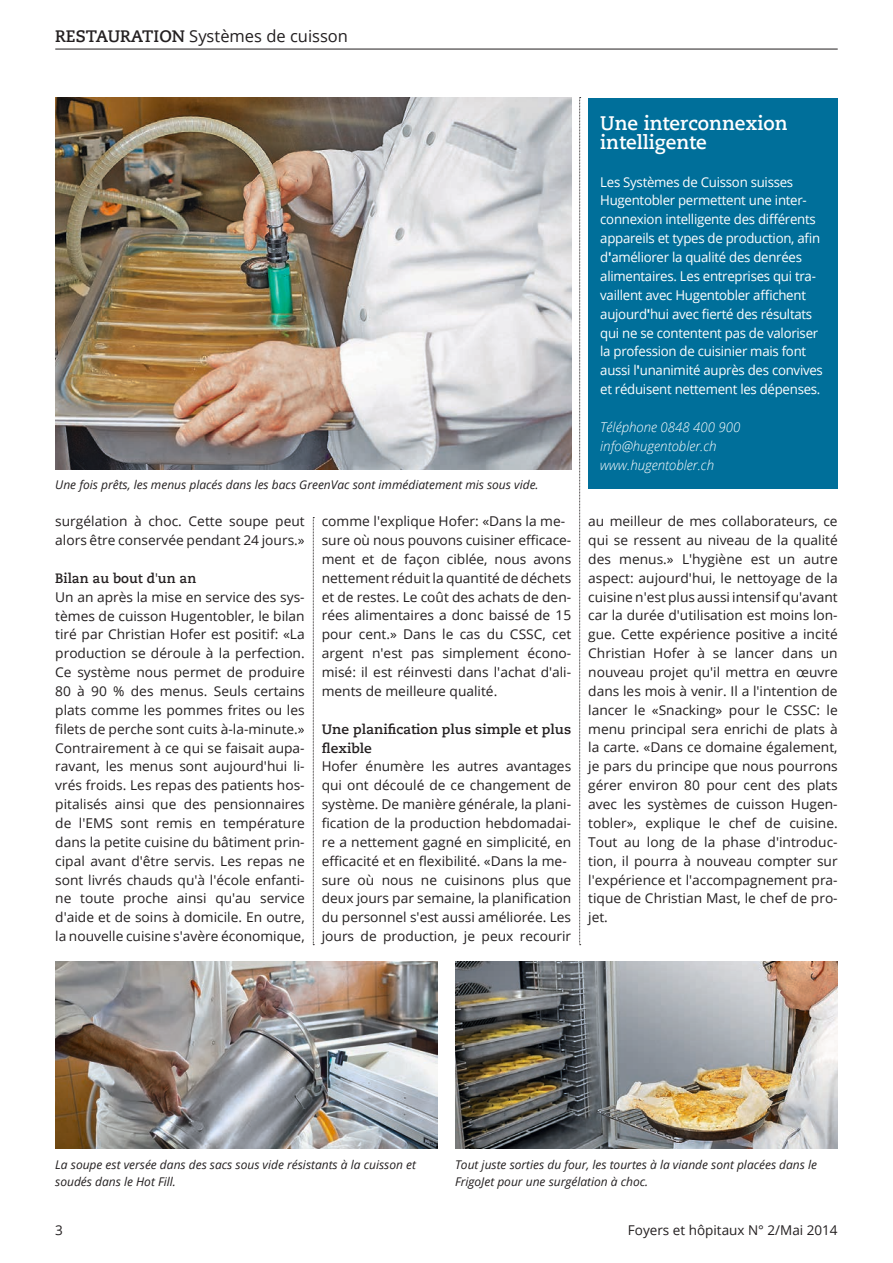
<style>
.page{position:relative;width:893px;height:1263px;background:#fff}
.page>*{position:absolute;margin:0;border:0;box-sizing:border-box;transform-origin:0 0}
._01d_Grundtext_Flatt{font:700 19.5px/18.9px "Caecilia LT Std";color:#fff}
._50a_Kolumnentitel{font:16.5px "Open Sans";color:#231f20}
._01a_Grundtext{font:13.5px/18.9px "Open Sans";color:#231f20;text-align:justify}
._01d_Grundtext_Flatt-2{font:13.5px/18.9px "Open Sans";letter-spacing:-.02em;color:#fff}
._01d_Grundtext_Flatt-3{font:italic 300 13.5px "Open Sans";color:#fff}
._01a_Grundtext-2{font:700 13.5px/18.9px "Caecilia LT Std";color:#231f20}
._51a_Kolumnentiel_un{font:13.5px "Open Sans";color:#231f20}
._13a_Zwischentitel{font:700 13.5px "Caecilia LT Std";color:#231f20}
._07a_Bildlegende{font:italic 12px/17.7px "Open Sans";color:#231f20}
.s1{font-family:"Caecilia LT Std";font-weight:700}
.s2{font-family:"Open Sans";font-weight:400}
.s3{font-weight:700}
</style>
<div class="page">
<svg style="left:579px;top:97px;width:2px;height:848px"></svg>
<svg style="left:313px;top:517px;width:1px;height:428px"></svg>
<hr style="left:55px;top:49px;width:783px;height:1px;background:#231f20">
<img style="left:55px;top:98px;width:516px;height:372px">
<img style="left:55px;top:961px;width:383px;height:188px">
<img style="left:455px;top:961px;width:383px;height:188px">
<div style="left:588px;top:98px;width:250px;height:390px;background:#006f9a"></div>
<p class="_50a_Kolumnentitel" style="left:55px;top:25px;width:294px"><span class="s1">RESTAURATION</span> Systèmes de cuisson</p>
<p class="_07a_Bildlegende" style="left:55px;top:476px;width:485px">Une fois prêts, les menus placés dans les bacs GreenVac sont immédiatement mis sous vide.</p>
<p class="_01a_Grundtext" style="left:322px;top:511px;width:245px">comme l'explique Hofer: «Dans la me-</p>
<p class="_01a_Grundtext" style="left:322px;top:530px;width:251px">sure où nous pouvons cuisiner efficace&shy;ment et de façon ciblée, nous avons nettement réduit la quantité de déchets et de restes. Le coût des achats de den&shy;rées alimentaires a donc baissé de 15 pour cent.» Dans le cas du CSSC, cet argent n'est pas simplement écono&shy;misé: il est réinvesti dans l'achat d'ali&shy;ments de meilleure qualité.</p>
<p class="_01a_Grundtext-2" style="left:322px;top:720px;width:251px">Une planification plus simple et plus flexible</p>
<p class="_01a_Grundtext" style="left:322px;top:757px;width:251px">Hofer énumère les autres avantages qui ont découlé de ce changement de système. De manière générale, la plani&shy;fication de la production hebdomadai&shy;re a nettement gagné en simplicité, en efficacité et en flexibilité. «Dans la me-</p>
<p class="_01a_Grundtext" style="left:322px;top:870px;width:251px">sure où nous ne cuisinons plus que deux jours par semaine, la planification du personnel s'est aussi améliorée. Les jours de production, je peux recourir</p>
<p class="_01a_Grundtext" style="left:55px;top:511px;width:251px">surgélation à choc. Cette soupe peut alors être conservée pendant 24 jours.»</p>
<p class="_13a_Zwischentitel" style="left:55px;top:570px;width:142px">Bilan au bout d<span class="s2">'</span>un an</p>
<p class="_01a_Grundtext" style="left:55px;top:587px;width:251px">Un an après la mise en service des sys&shy;tèmes de cuisson Hugentobler, le bilan tiré par Christian Hofer est positif: «La production se déroule à la perfection.<br>Ce système nous permet de produire 80 à 90 % des menus. Seuls certains plats comme les pommes frites ou les filets de perche sont cuits à-la-minute.» Contrairement à ce qui se faisait aupa&shy;ravant, les menus sont aujourd'hui li&shy;vrés froids. Les repas des patients hos&shy;pitalisés ainsi que des pensionnaires de l'EMS sont remis en température dans la petite cuisine du bâtiment prin&shy;cipal avant d'être servis. Les repas ne sont livrés chauds qu'à l'école enfanti&shy;ne toute proche ainsi qu'au service d'aide et de soins à domicile. En outre, la nouvelle cuisine s'avère économique,</p>
<p class="_01d_Grundtext_Flatt" style="left:600px;top:114px;width:189px">Une interconnexion intelligente</p>
<p class="_01d_Grundtext_Flatt-2" style="left:600px;top:172px;width:224px">Les Systèmes de Cuisson suisses Hugentobler permettent une inter&shy;connexion intelligente des différents appareils et types de production, afin d<span class="s3">′</span>améliorer la qualité des denrées alimentaires. Les entreprises qui tra&shy;vaillent avec Hugentobler affichent aujourd<span class="s3">′</span>hui avec fierté des résultats qui ne se contentent pas de valoriser la profession de cuisinier mais font aussi l<span class="s3">′</span>unanimité auprès des convives et réduisent nettement les dépenses.</p>
<p class="_01d_Grundtext_Flatt-3" style="left:600px;top:418px;width:142px">Téléphone 0848 400 900</p>
<p class="_01d_Grundtext_Flatt-3" style="left:600px;top:436px;width:118px">info@hugentobler.ch</p>
<p class="_01d_Grundtext_Flatt-3" style="left:600px;top:455px;width:115px">www.hugentobler.ch</p>
<p class="_01a_Grundtext" style="left:588px;top:511px;width:251px">au meilleur de mes collaborateurs, ce qui se ressent au niveau de la qualité des menus.» L'hygiène est un autre aspect: aujourd'hui, le nettoyage de la cuisine n'est plus aussi intensif qu'avant car la durée d'utilisation est moins lon&shy;gue. Cette expérience positive a incité Christian Hofer à se lancer dans un nouveau projet qu'il mettra en œuvre dans les mois à venir. Il a l'intention de lancer le «Snacking» pour le CSSC: le menu principal sera enrichi de plats à la carte. «Dans ce domaine également, je pars du principe que nous pourrons gérer environ 80 pour cent des plats avec les systèmes de cuisson Hugen&shy;tobler», explique le chef de cuisine.<br>Tout au long de la phase d'introduc&shy;tion, il pourra à nouveau compter sur l'expérience et l'accompagnement pra&shy;tique de Christian Mast, le chef de pro&shy;jet.</p>
<p class="_07a_Bildlegende" style="left:55px;top:1155px;width:362px">La soupe est versée dans des sacs sous vide résistants à la cuisson et soudés dans le Hot Fill.</p>
<p class="_07a_Bildlegende" style="left:455px;top:1155px;width:364px">Tout juste sorties du four, les tourtes à la viande sont placées dans le<br>FrigoJet pour une surgélation à choc.</p>
<p class="_51a_Kolumnentiel_un" style="left:55px;top:1220px;width:9px">3</p>
<p class="_51a_Kolumnentiel_un" style="left:628px;top:1220px;width:211px">Foyers et hôpitaux N° 2/Mai 2014</p>
</div>
